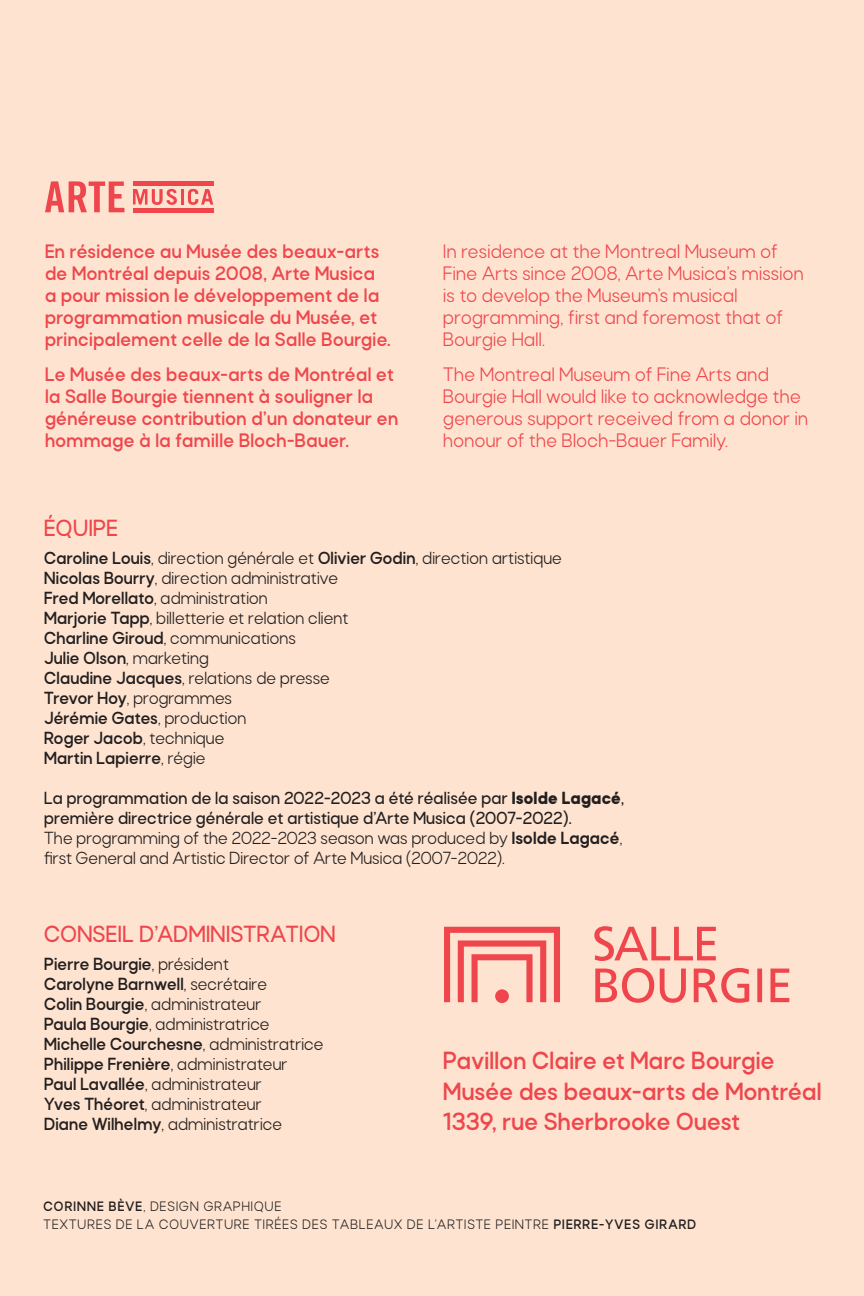
<style>
.page{position:relative;width:864px;height:1296px;background:#fee4d0}
.page>*{position:absolute;margin:0;border:0;box-sizing:border-box;transform-origin:0 0}
.t1{font:700 25.6px/30.2px "Rota";letter-spacing:.015em;color:#ef464d}
.t2{font:600 24px "Rota";letter-spacing:.02em;color:#ef464d}
.t3{font:700 20px/22px "Rota";letter-spacing:.02em;color:#ef464d}
.t4{font:20px/22px "Rota";letter-spacing:.02em;color:#ef464d}
.t5{font:18px/20px "Rota";letter-spacing:.01em;color:#231f20}
.t6{font:600 18px/20px "Rota";letter-spacing:.01em;color:#231f20}
.t7{font:14px/18px "Rota";letter-spacing:.08em;color:#231f20}
.s1{font-weight:700}
.s2{font-weight:900}
.s3{font-weight:400}
.s4{font-weight:800}
</style>
<div class="page">
<div style="left:133px;top:181px;width:80px;height:5px;background:#ef464d"></div>
<hr style="left:133px;top:208px;width:80px;height:4px;background:#ef464d">
<svg style="left:45px;top:181px;width:80px;height:31px"></svg>
<svg style="left:133px;top:189px;width:44px;height:16px"></svg>
<svg style="left:188px;top:189px;width:25px;height:16px"></svg>
<hr style="left:181px;top:189px;width:3px;height:16px;background:#ef464d">
<svg style="left:444px;top:927px;width:116px;height:75px"></svg>
<div style="left:495px;top:989px;width:14px;height:14px;background:#ef464d;border-radius:50%"></div>
<svg style="left:595px;top:968px;width:194px;height:35px"></svg>
<svg style="left:594px;top:926px;width:122px;height:35px"></svg>
<p class="t3" style="left:45px;top:241px;width:347px">En résidence au Musée des beaux-arts de Montréal depuis 2008, Arte Musica a pour mission le développement de la programmation musicale du Musée, et principalement celle de la Salle Bourgie.</p>
<p class="t3" style="left:45px;top:364px;width:355px">Le Musée des beaux-arts de Montréal et la Salle Bourgie tiennent à souligner la généreuse contribution d’un donateur en hommage à la famille Bloch-Bauer.</p>
<p class="t4" style="left:443px;top:240px;width:362px">In residence at the Montreal Museum of Fine Arts since 2008, Arte Musica’s mission is to develop the Museum’s musical programming, first and foremost that of Bourgie Hall.</p>
<p class="t4" style="left:443px;top:363px;width:366px">The Montreal Museum of Fine Arts and Bourgie Hall would like to acknowledge the generous support received from a donor in honour of the Bloch-Bauer Family.</p>
<h2 class="t2" style="left:44px;top:514px;width:75px">ÉQUIPE</h2>
<p class="t5" style="left:44px;top:548px;width:519px"><span class="s1">Caroline Louis</span>, direction générale et <span class="s1">Olivier Godin</span>, direction artistique <span class="s1">Nicolas Bourry</span>, direction administrative<br><span class="s1">Fred Morellato</span>, administration<br><span class="s1">Marjorie Tapp</span>, billetterie et relation client<br><span class="s1">Charline Giroud</span>, communications<br><span class="s1">Julie Olson</span>, marketing<br><span class="s1">Claudine Jacques</span>, relations de presse<br><span class="s1">Trevor Hoy</span>, programmes<br><span class="s1">Jérémie Gates</span>, production<br><span class="s1">Roger Jacob</span>, technique<br><span class="s1">Martin Lapierre</span>, régie</p>
<p class="t6" style="left:44px;top:788px;width:581px">La programmation de la saison 2022-2023 a été réalisée par <span class="s2">Isolde Lagacé</span>, première directrice générale et artistique d’Arte Musica (2007-2022).<br><span class="s3">The programming of the 2022-2023 season was produced by</span> <span class="s4">Isolde Lagacé</span><span class="s3">, first General and Artistic Director of Arte Musica (2007-2022).</span></p>
<h2 class="t2" style="left:44px;top:921px;width:293px">CONSEIL D’ADMINISTRATION</h2>
<p class="t5" style="left:44px;top:954px;width:281px"><span class="s1">Pierre Bourgie</span>, président<br><span class="s1">Carolyne Barnwell</span>, secrétaire<br><span class="s1">Colin Bourgie</span>, administrateur<br><span class="s1">Paula Bourgie</span>, administratrice <span class="s1">Michelle Courchesne</span>, administratrice <span class="s1">Philippe Frenière</span>, administrateur <span class="s1">Paul Lavallée</span>, administrateur<br><span class="s1">Yves Théoret</span>, administrateur<br><span class="s1">Diane Wilhelmy</span>, administratrice</p>
<h1 class="t1" style="left:443px;top:1047px;width:380px">Pavillon Claire et Marc Bourgie<br>Musée des beaux-arts de Montréal<br>1339, rue Sherbrooke Ouest</h1>
<p class="t7" style="left:44px;top:1198px;width:654px"><span class="s1">CORINNE BÈVE</span>, DESIGN GRAPHIQUE<br>TEXTURES DE LA COUVERTURE TIRÉES DES TABLEAUX DE L’ARTISTE PEINTRE <span class="s1">PIERRE-YVES GIRARD</span></p>
</div>
